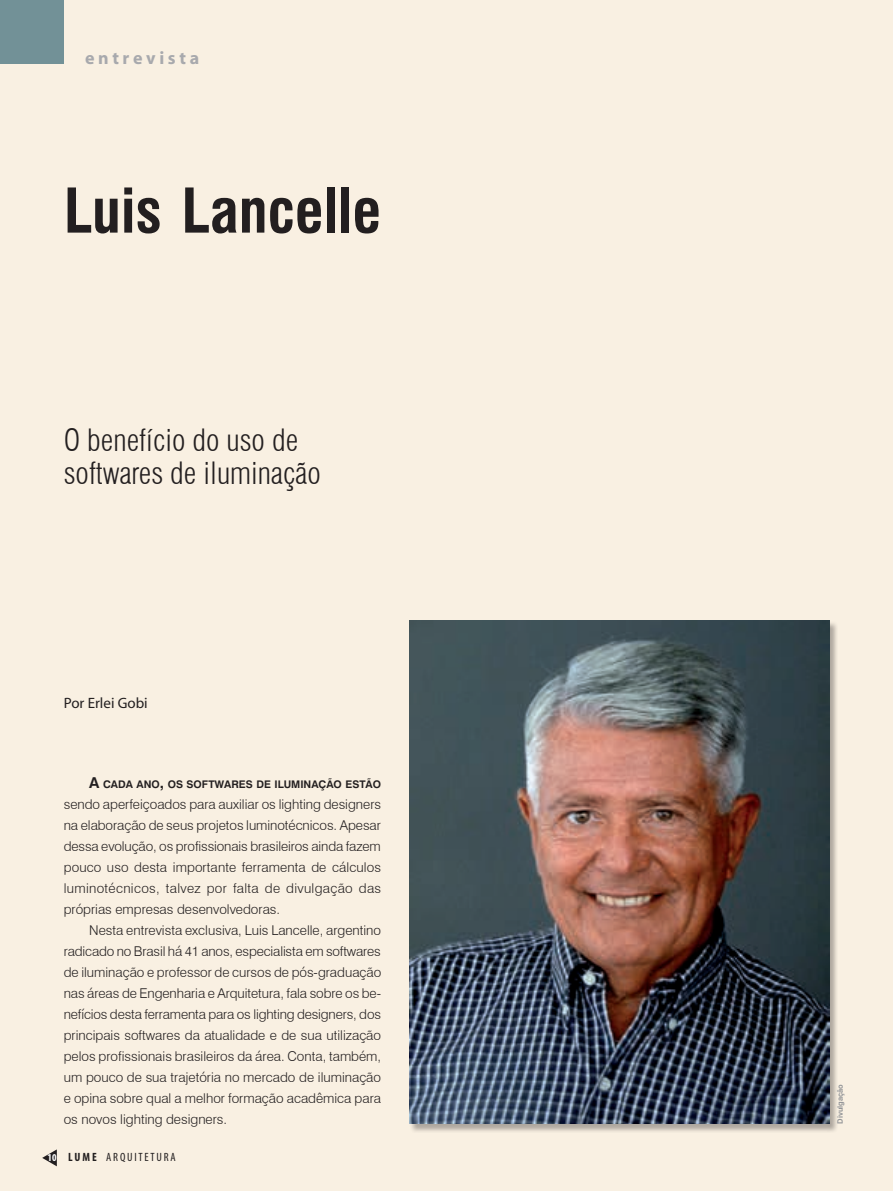
<style>
.page{position:relative;width:893px;height:1191px;background:#f9f0e2}
.page>*{position:absolute;margin:0;border:0;box-sizing:border-box;transform-origin:0 0}
.Matéria_Título{font:700 condensed 60px "Swiss 721 BT";color:#231f20}
.Matéria_Sub-título{font:300 condensed 30px "Swiss 721 BT";color:#231f20}
.Retranca{font:700 18px "Myriad";color:#a8a9ad}
.Autor{font:15px "Myriad";color:#231f20}
.Texto_Capitular{font:300 13.5px/21px "Swiss 721 BT";color:#231f20;text-align:justify}
.t1{font:condensed 12px "Myriad";color:#231f20}
.Texto_Capitular-2{font:700 10.5px "Swiss 721 BT";color:#231f20}
.t2{font:700 condensed 10.5px "Myriad";color:#fff}
.Credito{font:700 7.5px "Swiss 721 BT";color:#939598}
.s1{font-size:15px}
.s2{font-weight:700}
</style>
<div class="page">
<div style="left:409px;top:620px;width:429px;height:512px;background:#231f20;opacity:.35"></div>
<img style="left:410px;top:620px;width:419px;height:503px">
<div style="left:0;top:0;width:64px;height:64px;background:#729197"></div>
<svg style="left:42px;top:1149px;width:15px;height:17px"></svg>
<p class="Retranca" style="left:85px;top:48px;width:116px">e n t r e v i s t a</p>
<p class="Matéria_Título" style="left:64px;top:175px;width:319px">Luis Lancelle</p>
<p class="Matéria_Sub-título" style="left:64px;top:421px;width:236px">O benefício do uso de</p>
<p class="Matéria_Sub-título" style="left:64px;top:454px;width:259px">softwares de iluminação</p>
<p class="Autor" style="left:64px;top:696px;width:86px">Por Erlei Gobi</p>
<p class="Texto_Capitular-2" style="left:89px;top:777px;width:293px"><span class="s1">A</span> CADA ANO<span class="s1">,</span> OS SOFTWARES DE ILUMINAÇÃO ESTÃO</p>
<p class="Texto_Capitular" style="left:64px;top:793px;width:319px">sendo aperfeiçoados para auxiliar os lighting designers na elaboração de seus projetos luminotécnicos. Apesar dessa evolução, os profissionais brasileiros ainda fazem pouco uso desta importante ferramenta de cálculos luminotécnicos, talvez por falta de divulgação das próprias empresas desenvolvedoras.</p>
<p class="Texto_Capitular" style="left:64px;top:919px;width:319px;text-indent:26px">Nesta entrevista exclusiva, Luis Lancelle, argentino radicado no Brasil há 41 anos, especialista em softwares de iluminação e professor de cursos de pós-graduação nas áreas de Engenharia e Arquitetura, fala sobre os be&shy;nefícios desta ferramenta para os lighting designers, dos principais softwares da atualidade e de sua utilização pelos profissionais brasileiros da área. Conta, também, um pouco de sua trajetória no mercado de iluminação e opina sobre qual a melhor formação acadêmica para os novos lighting designers.</p>
<p class="t2" style="left:48px;top:1152px;width:10px">10</p>
<p class="t1" style="left:68px;top:1151px;width:109px"><span class="s2">L U M E</span> A R Q U I T E T U R A</p>
<p class="Credito" style="left:835px;top:1123px;width:41px;rotate:-90deg">Divulgação</p>
</div>
